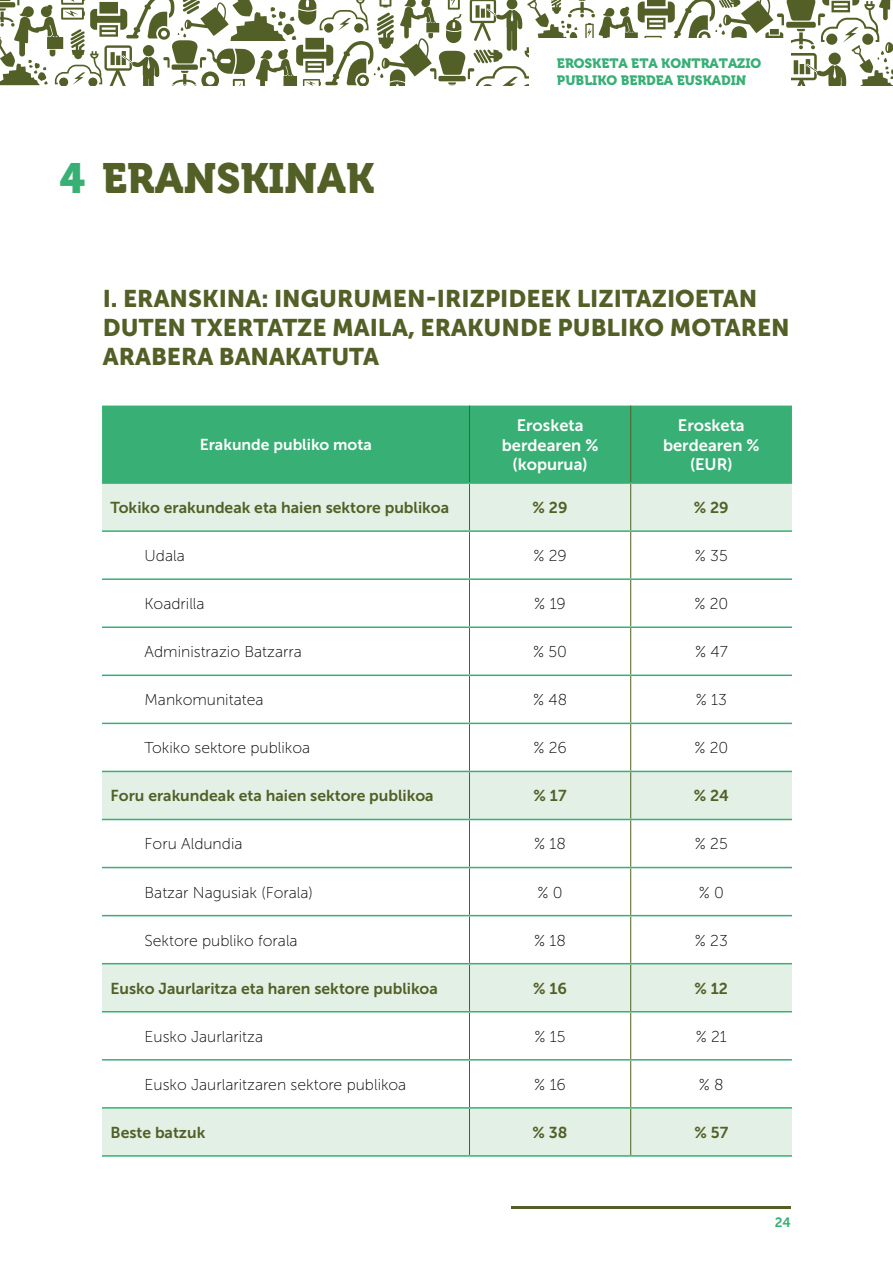
<style>
.page{position:relative;width:893px;height:1263px;background:#fff}
.page>*{position:absolute;margin:0;border:0;box-sizing:border-box;transform-origin:0 0}
.t1{font:42px "Museo 900";color:#525f26}
.t2{font:24px/28.8px "Museo Sans 900";color:#525f26}
.t3{font:16.5px/19.8px "Museo Sans 700";color:#fff;text-align:center}
.t4{font:15.75px "Museo Sans 100";color:#000}
.t5{font:15.75px "Museo Sans 700";color:#525f26}
.t6{font:15.75px "Museo Sans 700";color:#fff}
.t7{font:13.5px/16.2px "Museo 900";color:#38af75}
.t8{font:13.5px "Museo Sans 700";color:#38af74}
.s1{color:#38af74}
</style>
<div class="page">
<hr style="left:512px;top:1206px;width:279px;height:2px;background:#525f27">
<svg style="left:0;top:0;width:893px;height:85px"></svg>
<div style="left:529px;top:38px;width:262px;height:71px;background:#fff"></div>
<div style="left:102px;top:406px;width:690px;height:76px;background:#38af74"></div>
<svg style="left:102px;top:484px;width:690px;height:671px"></svg>
<hr style="left:469px;top:406px;width:1px;height:76px;background:#525f26">
<hr style="left:630px;top:406px;width:1px;height:76px;background:#525f26">
<hr style="left:469px;top:484px;width:1px;height:46px;background:#525f26">
<hr style="left:630px;top:484px;width:1px;height:46px;background:#525f26">
<hr style="left:469px;top:532px;width:1px;height:46px;background:#525f26">
<hr style="left:630px;top:532px;width:1px;height:46px;background:#525f26">
<hr style="left:469px;top:580px;width:1px;height:46px;background:#525f26">
<hr style="left:630px;top:580px;width:1px;height:46px;background:#525f26">
<hr style="left:469px;top:628px;width:1px;height:46px;background:#525f26">
<hr style="left:630px;top:628px;width:1px;height:46px;background:#525f26">
<hr style="left:469px;top:676px;width:1px;height:47px;background:#525f26">
<hr style="left:630px;top:676px;width:1px;height:47px;background:#525f26">
<hr style="left:469px;top:724px;width:1px;height:47px;background:#525f26">
<hr style="left:630px;top:724px;width:1px;height:47px;background:#525f26">
<hr style="left:469px;top:772px;width:1px;height:47px;background:#525f26">
<hr style="left:630px;top:772px;width:1px;height:47px;background:#525f26">
<hr style="left:469px;top:820px;width:1px;height:47px;background:#525f26">
<hr style="left:630px;top:820px;width:1px;height:47px;background:#525f26">
<hr style="left:469px;top:868px;width:1px;height:47px;background:#525f26">
<hr style="left:630px;top:868px;width:1px;height:47px;background:#525f26">
<hr style="left:469px;top:916px;width:1px;height:47px;background:#525f26">
<hr style="left:630px;top:916px;width:1px;height:47px;background:#525f26">
<hr style="left:469px;top:964px;width:1px;height:47px;background:#525f26">
<hr style="left:630px;top:964px;width:1px;height:47px;background:#525f26">
<hr style="left:469px;top:1012px;width:1px;height:47px;background:#525f26">
<hr style="left:630px;top:1012px;width:1px;height:47px;background:#525f26">
<hr style="left:469px;top:1060px;width:1px;height:47px;background:#525f26">
<hr style="left:630px;top:1060px;width:1px;height:47px;background:#525f26">
<hr style="left:469px;top:1108px;width:1px;height:47px;background:#525f26">
<hr style="left:630px;top:1108px;width:1px;height:47px;background:#525f26">
<hr style="left:102px;top:578px;width:367px;height:2px;background:#38af74">
<hr style="left:469px;top:578px;width:162px;height:2px;background:#38af74">
<hr style="left:631px;top:578px;width:161px;height:2px;background:#38af74">
<hr style="left:102px;top:626px;width:367px;height:2px;background:#38af74">
<hr style="left:469px;top:626px;width:162px;height:2px;background:#38af74">
<hr style="left:631px;top:626px;width:161px;height:2px;background:#38af74">
<hr style="left:102px;top:674px;width:367px;height:2px;background:#38af74">
<hr style="left:469px;top:674px;width:162px;height:2px;background:#38af74">
<hr style="left:631px;top:674px;width:161px;height:2px;background:#38af74">
<hr style="left:102px;top:723px;width:367px;height:1px;background:#38af74">
<hr style="left:469px;top:723px;width:162px;height:1px;background:#38af74">
<hr style="left:631px;top:723px;width:161px;height:1px;background:#38af74">
<hr style="left:102px;top:771px;width:367px;height:1px;background:#38af74">
<hr style="left:469px;top:771px;width:162px;height:1px;background:#38af74">
<hr style="left:631px;top:771px;width:161px;height:1px;background:#38af74">
<hr style="left:102px;top:867px;width:367px;height:1px;background:#38af74">
<hr style="left:469px;top:867px;width:162px;height:1px;background:#38af74">
<hr style="left:631px;top:867px;width:161px;height:1px;background:#38af74">
<hr style="left:102px;top:915px;width:367px;height:1px;background:#38af74">
<hr style="left:469px;top:915px;width:162px;height:1px;background:#38af74">
<hr style="left:631px;top:915px;width:161px;height:1px;background:#38af74">
<hr style="left:102px;top:963px;width:367px;height:1px;background:#38af74">
<hr style="left:469px;top:963px;width:162px;height:1px;background:#38af74">
<hr style="left:631px;top:963px;width:161px;height:1px;background:#38af74">
<hr style="left:102px;top:1059px;width:367px;height:1px;background:#38af74">
<hr style="left:469px;top:1059px;width:162px;height:1px;background:#38af74">
<hr style="left:631px;top:1059px;width:161px;height:1px;background:#38af74">
<hr style="left:102px;top:1107px;width:367px;height:1px;background:#38af74">
<hr style="left:469px;top:1107px;width:162px;height:1px;background:#38af74">
<hr style="left:631px;top:1107px;width:161px;height:1px;background:#38af74">
<hr style="left:102px;top:482px;width:367px;height:2px;background:#38af74">
<hr style="left:469px;top:482px;width:162px;height:2px;background:#38af74">
<hr style="left:631px;top:482px;width:161px;height:2px;background:#38af74">
<hr style="left:102px;top:530px;width:367px;height:2px;background:#38af74">
<hr style="left:469px;top:530px;width:162px;height:2px;background:#38af74">
<hr style="left:631px;top:530px;width:161px;height:2px;background:#38af74">
<hr style="left:102px;top:819px;width:367px;height:1px;background:#38af74">
<hr style="left:469px;top:819px;width:162px;height:1px;background:#38af74">
<hr style="left:631px;top:819px;width:161px;height:1px;background:#38af74">
<hr style="left:102px;top:1011px;width:367px;height:1px;background:#38af74">
<hr style="left:469px;top:1011px;width:162px;height:1px;background:#38af74">
<hr style="left:631px;top:1011px;width:161px;height:1px;background:#38af74">
<hr style="left:102px;top:1155px;width:367px;height:2px;background:#38af74">
<hr style="left:469px;top:1155px;width:162px;height:2px;background:#38af74">
<hr style="left:631px;top:1155px;width:161px;height:2px;background:#38af74">
<h1 class="t1" style="left:60px;top:155px;width:316px"><span class="s1">4</span> ERANSKINAK</h1>
<p class="t7" style="left:557px;top:56px;width:206px">EROSKETA ETA KONTRATAZIO<br>PUBLIKO BERDEA EUSKADIN</p>
<h2 class="t2" style="left:103px;top:284px;width:688px">I. ERANSKINA: INGURUMEN-IRIZPIDEEK LIZITAZIOETAN<br>DUTEN TXERTATZE MAILA, ERAKUNDE PUBLIKO MOTAREN<br>ARABERA BANAKATUTA</h2>
<p class="t6" style="left:200px;top:436px;width:174px">Erakunde publiko mota</p>
<p class="t3" style="left:502px;top:415px;width:98px">Erosketa berdearen % (kopurua)</p>
<p class="t3" style="left:663px;top:415px;width:98px">Erosketa berdearen % (EUR)</p>
<p class="t5" style="left:111px;top:499px;width:340px">Tokiko erakundeak eta haien sektore publikoa</p>
<p class="t5" style="left:533px;top:499px;width:36px">% 29</p>
<p class="t5" style="left:694px;top:499px;width:36px">% 29</p>
<p class="t4" style="left:145px;top:547px;width:42px">Udala</p>
<p class="t4" style="left:533px;top:547px;width:35px">% 29</p>
<p class="t4" style="left:695px;top:547px;width:34px">% 35</p>
<p class="t4" style="left:145px;top:595px;width:62px">Koadrilla</p>
<p class="t4" style="left:534px;top:595px;width:33px">% 19</p>
<p class="t4" style="left:694px;top:595px;width:35px">% 20</p>
<p class="t4" style="left:145px;top:643px;width:159px">Administrazio Batzarra</p>
<p class="t4" style="left:533px;top:643px;width:35px">% 50</p>
<p class="t4" style="left:695px;top:643px;width:34px">% 47</p>
<p class="t4" style="left:145px;top:691px;width:120px">Mankomunitatea</p>
<p class="t4" style="left:533px;top:691px;width:36px">% 48</p>
<p class="t4" style="left:696px;top:691px;width:33px">% 13</p>
<p class="t4" style="left:145px;top:739px;width:167px">Tokiko sektore publikoa</p>
<p class="t4" style="left:533px;top:739px;width:35px">% 26</p>
<p class="t4" style="left:694px;top:739px;width:35px">% 20</p>
<p class="t5" style="left:111px;top:787px;width:325px">Foru erakundeak eta haien sektore publikoa</p>
<p class="t5" style="left:534px;top:787px;width:34px">% 17</p>
<p class="t5" style="left:694px;top:787px;width:37px">% 24</p>
<p class="t4" style="left:145px;top:836px;width:99px">Foru Aldundia</p>
<p class="t4" style="left:534px;top:836px;width:33px">% 18</p>
<p class="t4" style="left:695px;top:836px;width:34px">% 25</p>
<p class="t4" style="left:145px;top:884px;width:170px">Batzar Nagusiak (Forala)</p>
<p class="t4" style="left:537px;top:884px;width:27px">% 0</p>
<p class="t4" style="left:699px;top:884px;width:27px">% 0</p>
<p class="t4" style="left:145px;top:932px;width:155px">Sektore publiko forala</p>
<p class="t4" style="left:534px;top:932px;width:33px">% 18</p>
<p class="t4" style="left:695px;top:932px;width:34px">% 23</p>
<p class="t5" style="left:111px;top:979px;width:329px">Eusko Jaurlaritza eta haren sektore publikoa</p>
<p class="t5" style="left:533px;top:979px;width:35px">% 16</p>
<p class="t5" style="left:695px;top:979px;width:35px">% 12</p>
<p class="t4" style="left:145px;top:1028px;width:120px">Eusko Jaurlaritza</p>
<p class="t4" style="left:535px;top:1028px;width:33px">% 15</p>
<p class="t4" style="left:696px;top:1028px;width:33px">% 21</p>
<p class="t4" style="left:145px;top:1076px;width:263px">Eusko Jaurlaritzaren sektore publikoa</p>
<p class="t4" style="left:534px;top:1076px;width:33px">% 16</p>
<p class="t4" style="left:699px;top:1076px;width:26px">% 8</p>
<p class="t5" style="left:111px;top:1123px;width:96px">Beste batzuk</p>
<p class="t5" style="left:533px;top:1123px;width:36px">% 38</p>
<p class="t5" style="left:694px;top:1123px;width:35px">% 57</p>
<p class="t8" style="left:775px;top:1215px;width:18px">24</p>
</div>
